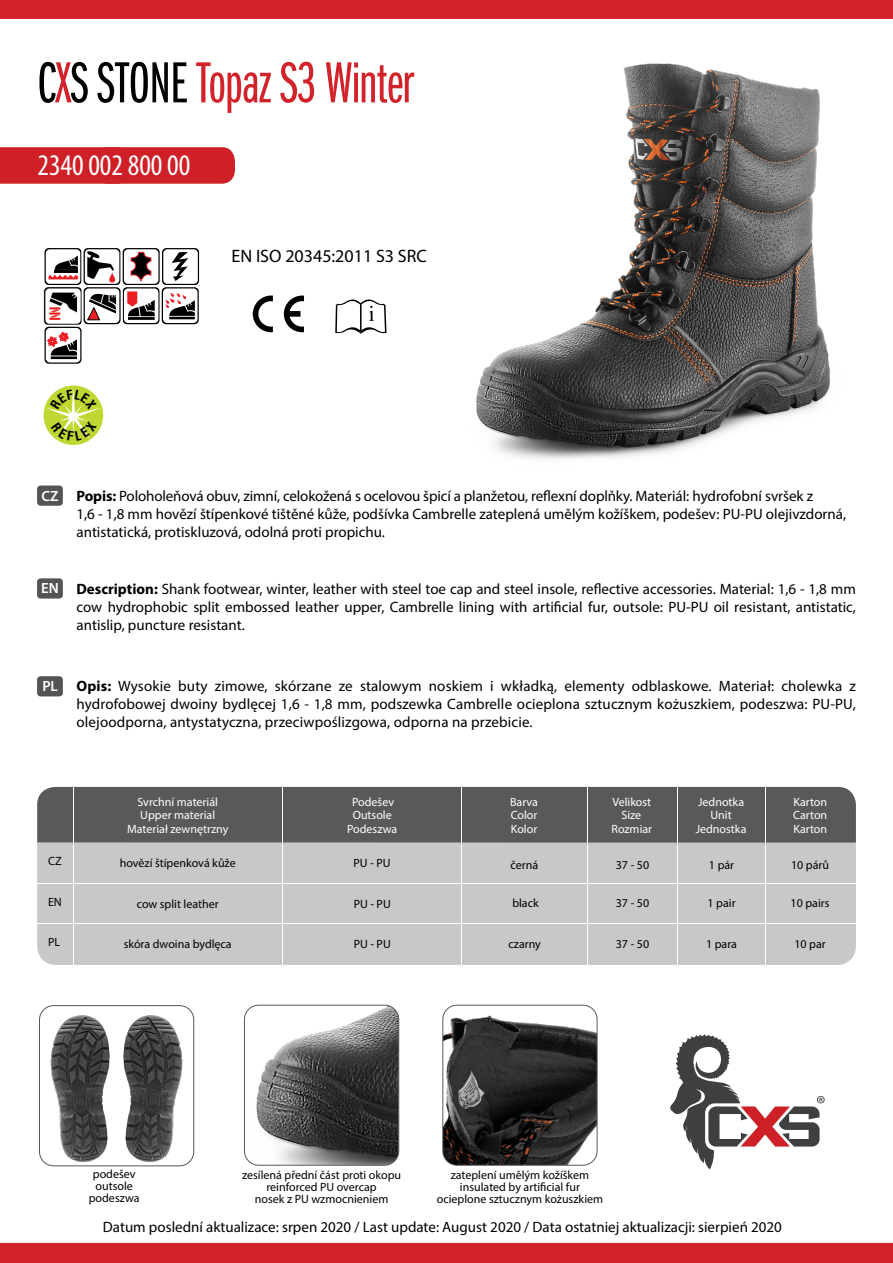
<style>
.page{position:relative;width:893px;height:1263px;background:#fff}
.page>*{position:absolute;margin:0;border:0;box-sizing:border-box;transform-origin:0 0}
.t1{font:60px "Franklin Got Itc DOT Boo Ext Com";letter-spacing:-.01em;color:#d2232a}
.t2{font:condensed 30px "Myriad Pro";color:#fff}
.t3{font:18px "Myriad Pro";color:#000}
.t4{font:15px/18px "Myriad Pro";color:#000;text-align:justify}
.t5{font:600 14.85px "Myriad Pro";color:#fff}
.t6{font:12px/12px "Myriad Pro";color:#000;text-align:center}
.t7{font:12px "Myriad Pro";color:#fff}
.s1{color:#000}
.s2{font-weight:700}
</style>
<div class="page">
<div style="left:0;top:147px;width:235px;height:37px;background:#cf2027"></div>
<img style="left:476px;top:63px;width:355px;height:396px">
<div style="left:37px;top:485px;width:26px;height:21px;background:#545456;border-radius:3px"></div>
<div style="left:37px;top:578px;width:26px;height:21px;background:#545456;border-radius:3px"></div>
<div style="left:37px;top:676px;width:26px;height:20px;background:#545456;border-radius:3px"></div>
<div style="left:0;top:0;width:893px;height:19px;background:#d2232a"></div>
<div style="left:0;top:1243px;width:893px;height:20px;background:#d2232a"></div>
<svg style="left:670px;top:1034px;width:155px;height:135px"></svg>
<svg style="left:335px;top:299px;width:51px;height:35px"></svg>
<svg style="left:253px;top:296px;width:20px;height:36px"></svg>
<svg style="left:284px;top:296px;width:20px;height:36px"></svg>
<div style="left:44px;top:385px;width:59px;height:60px;background:#bfd730;border-radius:50%"></div>
<svg style="left:43px;top:248px;width:157px;height:116px"></svg>
<img style="left:39px;top:1008px;width:151px;height:158px">
<div style="left:39px;top:1005px;width:155px;height:161px;border:1px solid #58595b;border-radius:14px"></div>
<img style="left:244px;top:1005px;width:155px;height:159px">
<div style="left:244px;top:1005px;width:155px;height:161px;border:1px solid #58595b;border-radius:14px"></div>
<img style="left:444px;top:1005px;width:152px;height:159px">
<div style="left:442px;top:1005px;width:156px;height:161px;border:1px solid #58595b;border-radius:14px"></div>
<div style="left:37px;top:787px;width:819px;height:178px;background:#c7c8ca;border-radius:18px"></div>
<div style="left:37px;top:787px;width:819px;height:55px;background:#58595b"></div>
<hr style="left:37px;top:923px;width:819px;height:1px;background:#fff">
<hr style="left:37px;top:883px;width:819px;height:1px;background:#fff">
<hr style="left:282px;top:787px;width:1px;height:178px;background:#fff">
<hr style="left:73px;top:787px;width:1px;height:178px;background:#fff">
<hr style="left:461px;top:787px;width:1px;height:178px;background:#fff">
<hr style="left:765px;top:787px;width:1px;height:178px;background:#fff">
<hr style="left:677px;top:787px;width:1px;height:178px;background:#fff">
<hr style="left:587px;top:787px;width:1px;height:178px;background:#fff">
<svg style="left:47px;top:389px;width:53px;height:52px"></svg>
<h1 class="t1" style="left:37px;top:51px;width:378px"><span class="s1">C</span>X<span class="s1">S STONE</span> Topaz S3 Winter</h1>
<h2 class="t2" style="left:38px;top:147px;width:154px">2340 002 800 00</h2>
<p class="t3" style="left:231px;top:245px;width:197px">EN ISO 20345:2011 S3 SRC</p>
<p class="t5" style="left:42px;top:486px;width:19px">CZ</p>
<p class="t5" style="left:41px;top:579px;width:19px">EN</p>
<p class="t4" style="left:77px;top:486px;width:771px;text-align:left"><span class="s2">Popis:</span> Poloholeňová obuv, zimní, celokožená s ocelovou špicí a planžetou, reflexní doplňky. Materiál: hydrofobní svršek z<br>1,6 - 1,8 mm hovězí štípenkové tištěné kůže, podšívka Cambrelle zateplená umělým kožíškem, podešev: PU-PU olejivzdorná, antistatická, protiskluzová, odolná proti propichu.</p>
<p class="t4" style="left:77px;top:580px;width:781px"><span class="s2">Description:</span> Shank footwear, winter, leather with steel toe cap and steel insole, reflective accessories. Material: 1,6 - 1,8 mm cow hydrophobic split embossed leather upper, Cambrelle lining with artificial fur, outsole: PU-PU oil resistant, antistatic, antislip, puncture resistant.</p>
<p class="t5" style="left:42px;top:677px;width:17px">PL</p>
<p class="t4" style="left:77px;top:677px;width:781px"><span class="s2">Opis:</span> Wysokie buty zimowe, skórzane ze stalowym noskiem i wkładką, elementy odblaskowe. Materiał: cholewka z hydrofobowej dwoiny bydlęcej 1,6 - 1,8 mm, podszewka Cambrelle ocieplona sztucznym kożuszkiem, podeszwa: PU-PU, olejoodporna, antystatyczna, przeciwpoślizgowa, odporna na przebicie.</p>
<p class="t7" style="left:137px;top:794px;width:82px">Svrchní materiál</p>
<p class="t7" style="left:140px;top:808px;width:76px">Upper material</p>
<p class="t7" style="left:127px;top:822px;width:103px">Materiał zewnętrzny</p>
<p class="t7" style="left:352px;top:794px;width:43px">Podešev</p>
<p class="t7" style="left:347px;top:821px;width:52px">Podeszwa</p>
<p class="t7" style="left:353px;top:808px;width:41px">Outsole</p>
<p class="t7" style="left:510px;top:794px;width:30px">Barva</p>
<p class="t7" style="left:511px;top:821px;width:28px">Kolor</p>
<p class="t7" style="left:511px;top:808px;width:28px">Color</p>
<p class="t7" style="left:612px;top:794px;width:40px">Velikost</p>
<p class="t7" style="left:611px;top:821px;width:42px">Rozmiar</p>
<p class="t7" style="left:621px;top:808px;width:21px">Size</p>
<p class="t7" style="left:698px;top:794px;width:48px">Jednotka</p>
<p class="t7" style="left:696px;top:821px;width:52px">Jednostka</p>
<p class="t7" style="left:710px;top:808px;width:23px">Unit</p>
<p class="t7" style="left:793px;top:794px;width:35px">Karton</p>
<p class="t7" style="left:793px;top:821px;width:35px">Karton</p>
<p class="t7" style="left:793px;top:808px;width:36px">Carton</p>
<p class="t6" style="left:48px;top:855px;width:15px">CZ</p>
<p class="t6" style="left:354px;top:857px;width:39px">PU - PU</p>
<p class="t6" style="left:354px;top:898px;width:39px">PU - PU</p>
<p class="t6" style="left:354px;top:938px;width:39px">PU - PU</p>
<p class="t6" style="left:120px;top:857px;width:117px">hovězí štípenková kůže</p>
<p class="t6" style="left:137px;top:898px;width:84px">cow split leather</p>
<p class="t6" style="left:124px;top:938px;width:110px">skóra dwoina bydlęca</p>
<p class="t6" style="left:48px;top:896px;width:15px">EN</p>
<p class="t6" style="left:48px;top:936px;width:14px">PL</p>
<p class="t6" style="left:511px;top:859px;width:29px">černá</p>
<p class="t6" style="left:616px;top:859px;width:35px">37 - 50</p>
<p class="t6" style="left:709px;top:859px;width:27px">1 pár</p>
<p class="t6" style="left:791px;top:859px;width:40px">10 párů</p>
<p class="t6" style="left:512px;top:897px;width:28px">black</p>
<p class="t6" style="left:616px;top:897px;width:35px">37 - 50</p>
<p class="t6" style="left:708px;top:897px;width:30px">1 pair</p>
<p class="t6" style="left:790px;top:897px;width:40px">10 pairs</p>
<p class="t6" style="left:508px;top:938px;width:34px">czarny</p>
<p class="t6" style="left:616px;top:938px;width:35px">37 - 50</p>
<p class="t6" style="left:706px;top:938px;width:32px">1 para</p>
<p class="t6" style="left:794px;top:938px;width:33px">10 par</p>
<p class="t6" style="left:89px;top:1168px;width:52px">podešev outsole podeszwa</p>
<p class="t6" style="left:242px;top:1169px;width:161px">zesílená přední část proti okopu reinforced PU overcap<br>nosek z PU wzmocnieniem</p>
<p class="t6" style="left:437px;top:1169px;width:168px">zateplení umělým kožíškem insulated by artificial fur ocieplone sztucznym kożuszkiem</p>
<p class="t4" style="left:103px;top:1218px;width:681px">Datum poslední aktualizace: srpen 2020 / Last update: August 2020 / Data ostatniej aktualizacji: sierpień 2020</p>
</div>
